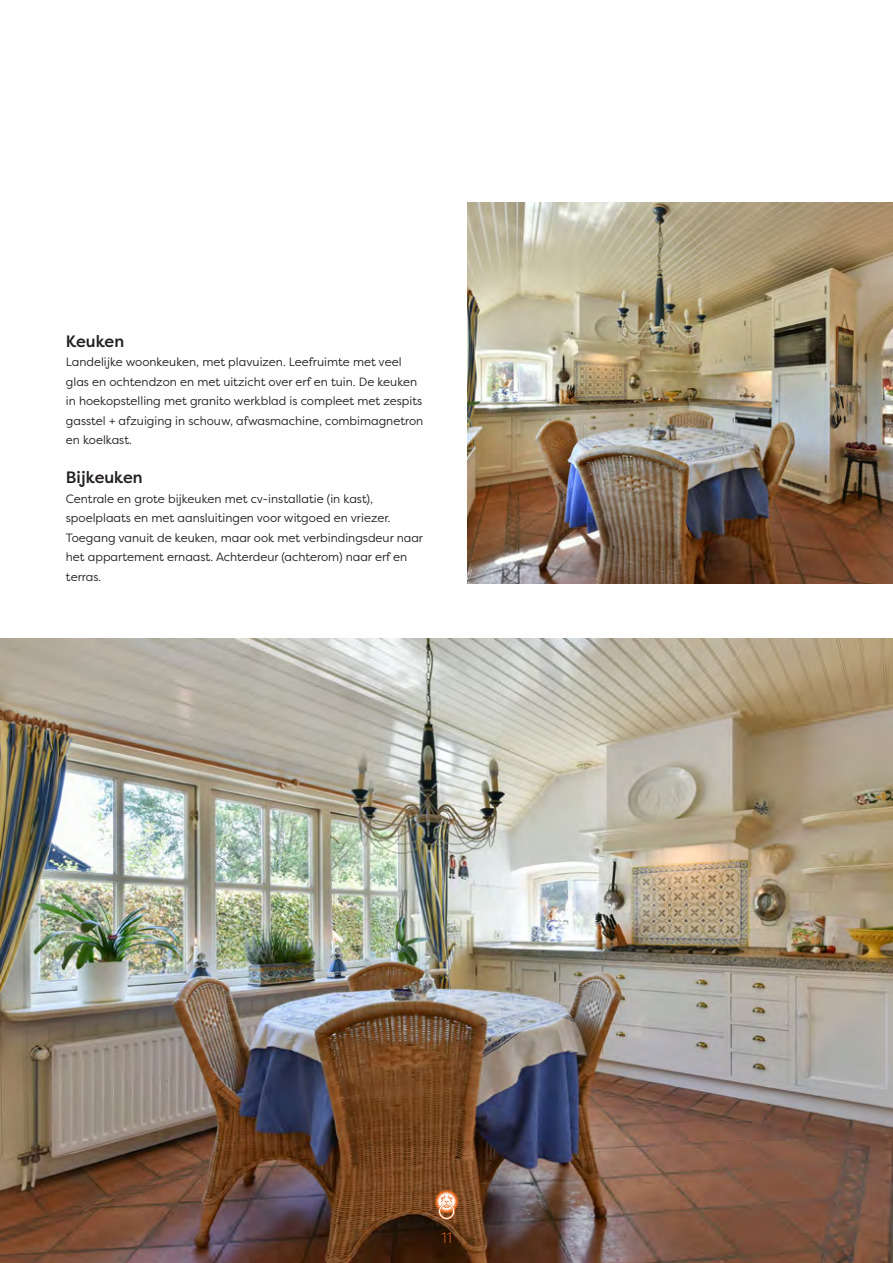
<style>
.page{position:relative;width:893px;height:1263px;background:#fff}
.page>*{position:absolute;margin:0;border:0;box-sizing:border-box;transform-origin:0 0}
.tussenkop{font:500 16.5px "Filson Pro";color:#231f20}
.t1{font:300 15px "Filson Pro";color:#f36e21}
.Body_9-15{font:12px/19.5px "Filson Pro";color:#231f20}
</style>
<div class="page">
<img style="left:0;top:638px;width:893px;height:625px">
<img style="left:468px;top:203px;width:425px;height:381px">
<svg style="left:435px;top:1190px;width:23px;height:29px"></svg>
<p class="tussenkop" style="left:66px;top:329px;width:60px">Keuken</p>
<p class="Body_9-15" style="left:66px;top:352px;width:359px">Landelijke woonkeuken, met plavuizen. Leefruimte met veel glas en ochtendzon en met uitzicht over erf en tuin. De keuken in hoekopstelling met granito werkblad is compleet met zespits gasstel + afzuiging in schouw, afwasmachine, combimagnetron en koelkast.</p>
<p class="tussenkop" style="left:66px;top:466px;width:78px">Bijkeuken</p>
<p class="Body_9-15" style="left:66px;top:488px;width:359px">Centrale en grote bijkeuken met cv-installatie (in kast), spoelplaats en met aansluitingen voor witgoed en vriezer.<br>Toegang vanuit de keuken, maar ook met verbindingsdeur naar het appartement ernaast. Achterdeur (achterom) naar erf en terras.</p>
<p class="t1" style="left:442px;top:1228px;width:12px">11</p>
</div>
